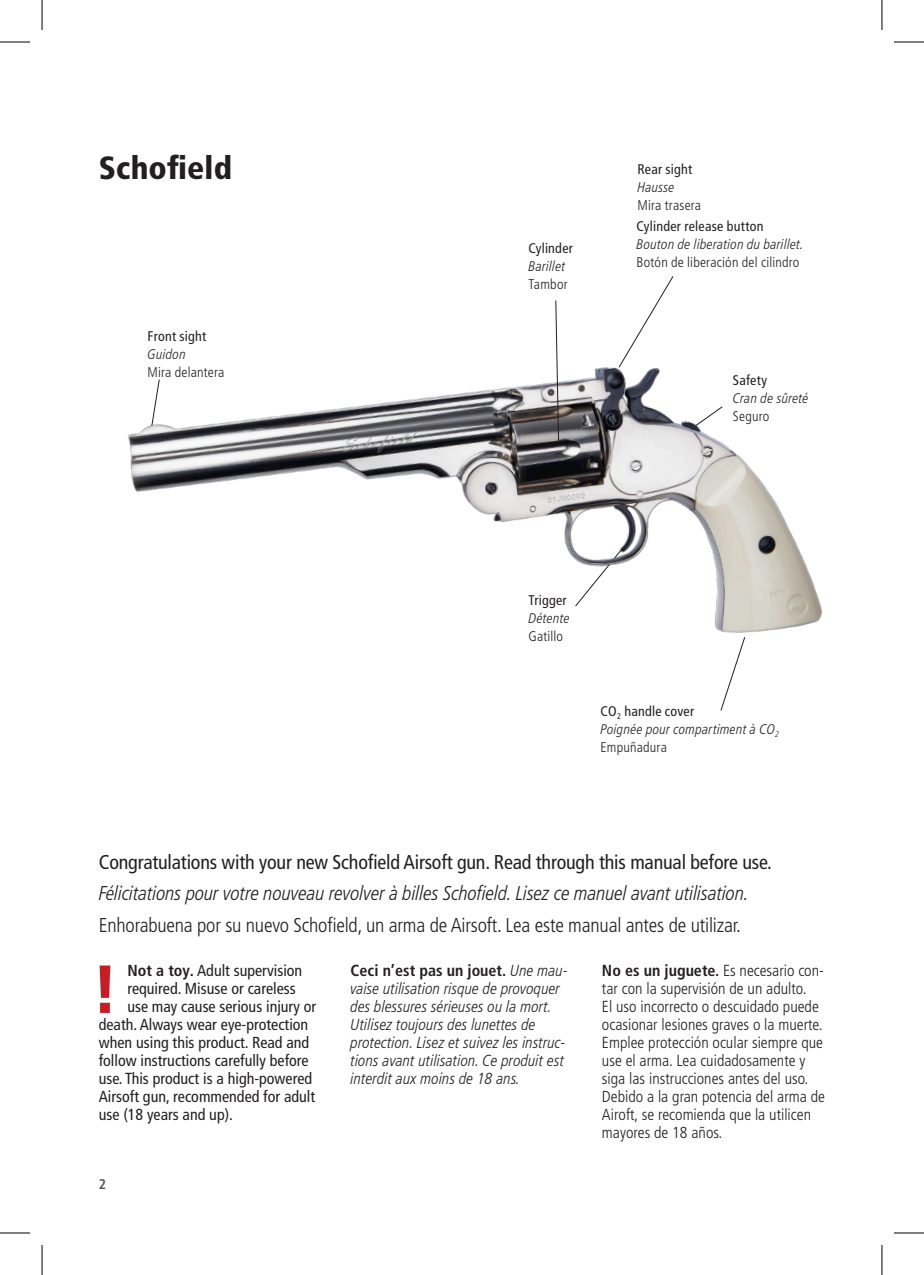
<style>
.page{position:relative;width:924px;height:1275px;background:#fff}
.page>*{position:absolute;margin:0;border:0;box-sizing:border-box;transform-origin:0 0}
.rubrik{font:900 condensed 32px "Frutiger LT Pro";letter-spacing:.005em;color:#231f20}
.mellemrubrik_fransk{font:italic 300 condensed 20px "Frutiger LT Pro";letter-spacing:-.01em;color:#231f20}
.Mellemrubrik_dansk{font:condensed 20px "Frutiger LT Pro";letter-spacing:-.01em;color:#231f20}
.mellemrubrik_fransk-2{font:300 condensed 20px "Frutiger LT Pro";letter-spacing:-.01em;color:#231f20}
.Mellemrubrik_dansk-2{font:300 condensed 16px/18px "Frutiger LT Pro";color:#231f20}
.Mellemrubrik_dansk-3{font:condensed 16px "Frutiger LT Pro";color:#231f20}
.Mellemrubrik_dansk-4{font:italic 300 condensed 16px/18px "Frutiger LT Pro";color:#231f20}
.brød_fransk{font:italic 300 condensed 14px "Frutiger LT Pro";letter-spacing:.015em;color:#231f20}
.brød_fransk-2{font:300 condensed 14px "Frutiger LT Pro";letter-spacing:.015em;color:#231f20}
.brød_fransk-3{font:condensed 14px "Frutiger LT Pro";letter-spacing:.015em;color:#231f20}
.brød_dansk{font:condensed 14px "Frutiger LT Pro";letter-spacing:.015em;color:#231f20}
.t1{font:700 condensed 14px "Frutiger LT Pro";color:#57585a}
.s1{font-weight:700}
.s2{font-weight:700;font-style:normal}
</style>
<div class="page">
<svg style="left:100px;top:965px;width:10px;height:48px"></svg>
<svg style="left:666px;top:276px;width:8px;height:11px"></svg>
<img style="left:128px;top:287px;width:695px;height:424px">
<svg style="left:554px;top:299px;width:5px;height:142px"></svg>
<hr style="left:0;top:42px;width:30px;height:1px;background:#000">
<hr style="left:893px;top:42px;width:30px;height:1px;background:#000">
<hr style="left:0;top:1232px;width:30px;height:1px;background:#000">
<hr style="left:893px;top:1232px;width:30px;height:1px;background:#000">
<hr style="left:42px;top:0;width:1px;height:30px;background:#000">
<hr style="left:42px;top:1245px;width:1px;height:30px;background:#000">
<hr style="left:881px;top:0;width:1px;height:30px;background:#000">
<hr style="left:881px;top:1245px;width:1px;height:30px;background:#000">
<p class="rubrik" style="left:99px;top:149px;width:135px">Schofield</p>
<p class="brød_fransk-3" style="left:147px;top:327px;width:60px">Front sight</p>
<p class="brød_fransk" style="left:147px;top:346px;width:40px">Guidon</p>
<p class="brød_fransk-2" style="left:147px;top:364px;width:78px">Mira delantera</p>
<p class="brød_fransk-3" style="left:528px;top:240px;width:46px">Cylinder</p>
<p class="brød_fransk" style="left:528px;top:258px;width:38px">Barillet</p>
<p class="brød_fransk-2" style="left:528px;top:276px;width:41px">Tambor</p>
<p class="brød_fransk-3" style="left:637px;top:161px;width:56px">Rear sight</p>
<p class="brød_fransk" style="left:637px;top:179px;width:39px">Hausse</p>
<p class="brød_fransk-2" style="left:637px;top:197px;width:65px">Mira trasera</p>
<p class="brød_fransk-3" style="left:636px;top:218px;width:128px">Cylinder release button</p>
<p class="brød_fransk" style="left:636px;top:236px;width:168px">Bouton de liberation du barillet.</p>
<p class="brød_fransk-2" style="left:636px;top:254px;width:164px">Botón de liberación del cilindro</p>
<p class="brød_fransk-3" style="left:732px;top:371px;width:36px">Safety</p>
<p class="brød_fransk" style="left:732px;top:390px;width:77px">Cran de sûreté</p>
<p class="brød_fransk-2" style="left:732px;top:408px;width:38px">Seguro</p>
<p class="brød_fransk-3" style="left:528px;top:592px;width:40px">Trigger</p>
<p class="brød_fransk" style="left:528px;top:610px;width:43px">Détente</p>
<p class="brød_fransk-2" style="left:528px;top:628px;width:36px">Gatillo</p>
<p class="brød_dansk" style="left:600px;top:703px;width:95px">CO<sub>2</sub> handle cover</p>
<p class="brød_fransk" style="left:600px;top:721px;width:180px">Poignée pour compartiment à CO<sub>2</sub></p>
<p class="brød_fransk-2" style="left:600px;top:739px;width:68px">Empuñadura</p>
<p class="Mellemrubrik_dansk" style="left:99px;top:850px;width:674px">Congratulations with your new Schofield Airsoft gun. Read through this manual before use.</p>
<p class="mellemrubrik_fransk" style="left:99px;top:882px;width:651px">Félicitations pour votre nouveau revolver à billes Schofield. Lisez ce manuel avant utilisation.</p>
<p class="mellemrubrik_fransk-2" style="left:99px;top:913px;width:643px">Enhorabuena por su nuevo Schofield, un arma de Airsoft. Lea este manual antes de utilizar.</p>
<p class="Mellemrubrik_dansk-3" style="left:127px;top:961px;width:176px"><span class="s1">Not a toy.</span> Adult supervision</p>
<p class="Mellemrubrik_dansk-3" style="left:127px;top:979px;width:170px">required. Misuse or careless</p>
<p class="Mellemrubrik_dansk-3" style="left:127px;top:997px;width:190px">use may cause serious injury or</p>
<p class="Mellemrubrik_dansk-3" style="left:99px;top:1015px;width:211px">death. Always wear eye-protection</p>
<p class="Mellemrubrik_dansk-3" style="left:99px;top:1033px;width:212px">when using this product. Read and</p>
<p class="Mellemrubrik_dansk-3" style="left:99px;top:1051px;width:211px">follow instructions carefully before</p>
<p class="Mellemrubrik_dansk-3" style="left:99px;top:1069px;width:215px">use. This product is a high-powered</p>
<p class="Mellemrubrik_dansk-3" style="left:99px;top:1087px;width:218px">Airsoft gun, recommended for adult</p>
<p class="Mellemrubrik_dansk-3" style="left:99px;top:1105px;width:136px">use (18 years and up).</p>
<p class="Mellemrubrik_dansk-4" style="left:350px;top:962px;width:218px"><span class="s2">Ceci n’est pas un jouet.</span> Une mau&shy;vaise utilisation risque de provoquer des blessures sérieuses ou la mort.<br>Utilisez toujours des lunettes de protection. Lisez et suivez les instruc&shy;tions avant utilisation. Ce produit est interdit aux moins de 18 ans.</p>
<p class="Mellemrubrik_dansk-2" style="left:601px;top:962px;width:224px"><span class="s1">No es un juguete.</span> Es necesario con&shy;tar con la supervisión de un adulto.<br>El uso incorrecto o descuidado puede ocasionar lesiones graves o la muerte.<br>Emplee protección ocular siempre que use el arma. Lea cuidadosamente y siga las instrucciones antes del uso.<br>Debido a la gran potencia del arma de Airoft, se recomienda que la utilicen mayores de 18 años.</p>
<p class="t1" style="left:99px;top:1176px;width:9px">2</p>
</div>
